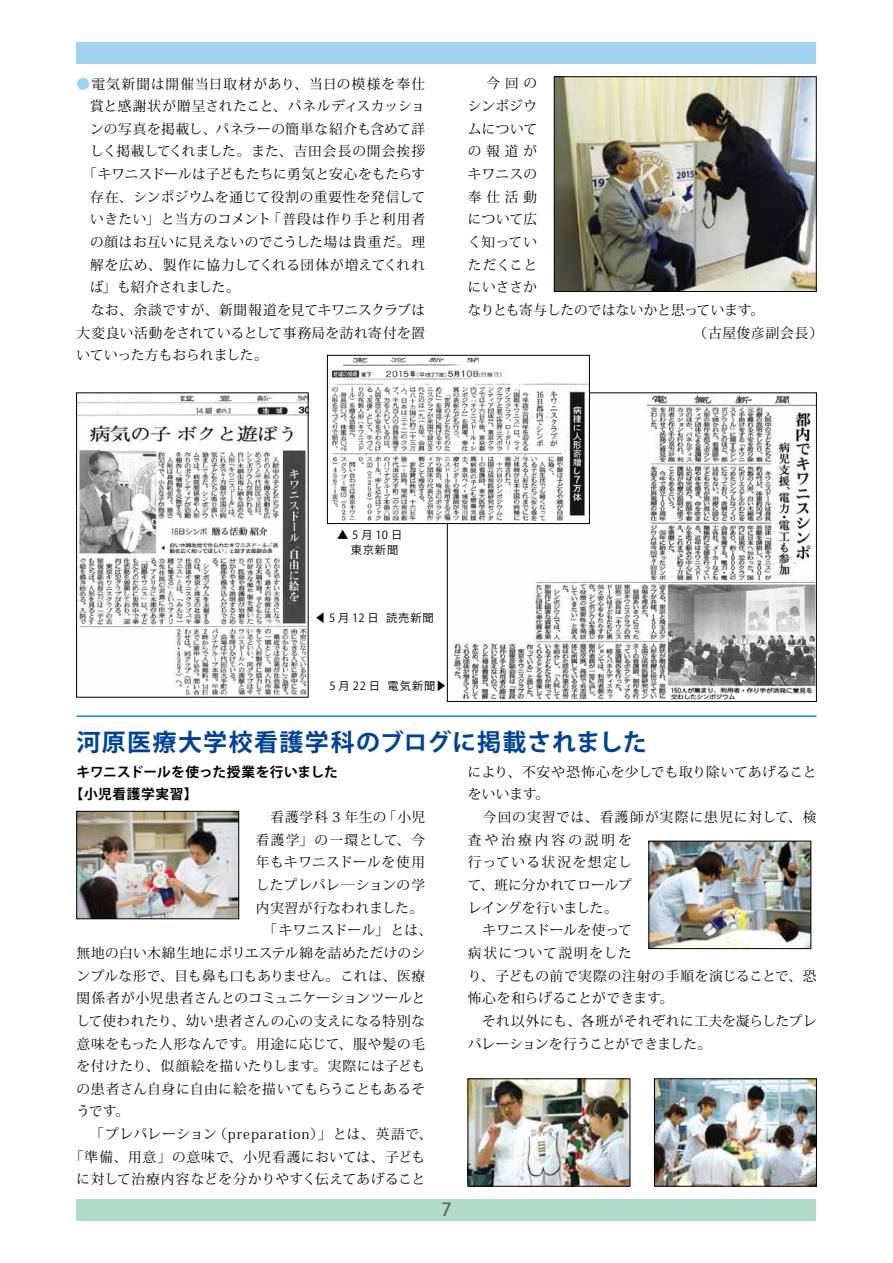
<style>
.page{position:relative;width:893px;height:1263px;background:#fff}
.page>*{position:absolute;margin:0;border:0;box-sizing:border-box;transform-origin:0 0}
.t1{font:700 24px "Koz Go Pro";letter-spacing:.045em;color:#004294}
.t2{font:500 18px "Koz Go Pro";color:#666464}
.t3{font:13.65px/22.6px "Koz Min Pro";letter-spacing:.03em;color:#000}
.t4{font:13.65px "Koz Min Pro";letter-spacing:.065em;color:#000}
.t5{font:13.65px "Koz Min Pro";letter-spacing:.05em;color:#000}
.t6{font:13.65px "Koz Min Pro";color:#000}
.t7{font:700 13.65px/22.6px "Koz Go Pro";letter-spacing:.025em;color:#000}
.t8{font:13.65px "Koz Min Pro";letter-spacing:.005em;color:#000}
.t9{font:13.65px "Koz Min Pro";letter-spacing:.08em;color:#000}
.t10{font:13.65px "Koz Min Pro";letter-spacing:-.005em;color:#000}
.t11{font:13.65px "Koz Min Pro";letter-spacing:.095em;color:#000}
.t12{font:11.25px/15.8px "Koz Go Pro";letter-spacing:.085em;color:#000}
.s1{color:#a0d2f2}
</style>
<div class="page">
<div style="left:77px;top:43px;width:739px;height:21px;background:#a0d2f2"></div>
<div style="left:77px;top:1199px;width:739px;height:21px;background:#b1dbcb"></div>
<img style="left:449px;top:395px;width:366px;height:305px">
<img style="left:78px;top:395px;width:228px;height:300px">
<hr style="left:77px;top:715px;width:739px;height:2px;background:#0093d4">
<img style="left:556px;top:79px;width:258px;height:211px">
<div style="left:554px;top:77px;width:262px;height:215px;border:1px solid #000"></div>
<img style="left:331px;top:357px;width:257px;height:165px">
<div style="left:327px;top:355px;width:263px;height:169px;border:1px solid #000"></div>
<img style="left:79px;top:813px;width:158px;height:104px">
<div style="left:77px;top:811px;width:162px;height:108px;border:1px solid #000"></div>
<img style="left:651px;top:843px;width:158px;height:104px">
<div style="left:649px;top:841px;width:162px;height:108px;border:1px solid #000"></div>
<img style="left:470px;top:1080px;width:158px;height:104px">
<img style="left:656px;top:1080px;width:159px;height:104px">
<div style="left:654px;top:1078px;width:163px;height:108px;border:1px solid #000"></div>
<p class="t9" style="left:77px;top:74px;width:350px"><span class="s1">●</span>電気新聞は開催当日取材があり、当日の模様を奉仕</p>
<p class="t3" style="left:90px;top:94px;width:337px">賞と感謝状が贈呈されたこと、パネルディスカッショ</p>
<p class="t3" style="left:90px;top:117px;width:337px">ンの写真を掲載し、パネラーの簡単な紹介も含めて詳</p>
<p class="t5" style="left:90px;top:142px;width:337px">しく掲載してくれました。また、吉田会長の開会挨拶</p>
<p class="t6" style="left:83px;top:164px;width:343px">「キワニスドールは子どもたちに勇気と安心をもたらす</p>
<p class="t3" style="left:90px;top:185px;width:337px">存在、シンポジウムを通じて役割の重要性を発信して</p>
<p class="t3" style="left:90px;top:208px;width:337px">いきたい」と当方のコメント「普段は作り手と利用者</p>
<p class="t3" style="left:90px;top:230px;width:337px">の顔はお互いに見えないのでこうした場は貴重だ。理</p>
<p class="t3" style="left:90px;top:253px;width:337px">解を広め、製作に協力してくれる団体が増えてくれれ</p>
<p class="t6" style="left:90px;top:278px;width:151px">ば」も紹介されました。</p>
<p class="t8" style="left:77px;top:300px;width:350px">　なお、余談ですが、新聞報道を見てキワニスクラブは</p>
<p class="t3" style="left:77px;top:321px;width:350px">大変良い活動をされているとして事務局を訪れ寄付を置</p>
<p class="t3" style="left:77px;top:343px;width:193px">いていった方もおられました。</p>
<p class="t3" style="left:468px;top:72px;width:71px">　今回の</p>
<p class="t3" style="left:468px;top:94px;width:71px">シンポジウ</p>
<p class="t3" style="left:468px;top:117px;width:71px">ムについて</p>
<p class="t3" style="left:468px;top:140px;width:71px">の報道が</p>
<p class="t3" style="left:468px;top:162px;width:71px">キワニスの</p>
<p class="t3" style="left:468px;top:185px;width:71px">奉仕活動</p>
<p class="t3" style="left:468px;top:208px;width:71px">について広</p>
<p class="t3" style="left:468px;top:230px;width:71px">く知ってい</p>
<p class="t3" style="left:468px;top:253px;width:71px">ただくこと</p>
<p class="t3" style="left:468px;top:275px;width:71px">にいささか</p>
<p class="t10" style="left:468px;top:300px;width:298px">なりとも寄与したのではないかと思っています。</p>
<p class="t4" style="left:694px;top:323px;width:131px">（古屋俊彦副会長）</p>
<p class="t12" style="left:351px;top:527px;width:53px;text-indent:-13px">▲5月10日東京新聞</p>
<p class="t12" style="left:315px;top:611px;width:120px">◀5月12日 読売新聞</p>
<p class="t12" style="left:329px;top:678px;width:119px">5 月 22 日 電気新聞▶</p>
<h1 class="t1" style="left:77px;top:727px;width:572px">河原医療大学校看護学科のブログに掲載されました</h1>
<p class="t3" style="left:468px;top:760px;width:350px">により、不安や恐怖心を少しでも取り除いてあげることをいいます。<br>　今回の実習では、看護師が実際に患児に対して、検査や治療内容の説明を<br>行っている状況を想定し<br>て、班に分かれてロールプ<br>レイングを行いました。<br>　キワニスドールを使って<br>病状について説明をした<br>り、子どもの前で実際の注射の手順を演じることで、恐怖心を和らげることができます。<br>　それ以外にも、各班がそれぞれに工夫を凝らしたプレパレーションを行うことができました。</p>
<p class="t7" style="left:70px;top:761px;width:270px;text-indent:7px">キワニスドールを使った授業を行いました【小児看護学実習】</p>
<p class="t5" style="left:256px;top:807px;width:171px">　看護学科 3 年生の「小児</p>
<p class="t11" style="left:256px;top:830px;width:171px">看護学」の一環として、今</p>
<p class="t3" style="left:256px;top:850px;width:171px">年もキワニスドールを使用</p>
<p class="t3" style="left:256px;top:873px;width:171px">したプレパレ―ションの学</p>
<p class="t3" style="left:256px;top:896px;width:169px">内実習が行なわれました。</p>
<p class="t3" style="left:256px;top:918px;width:178px">　「キワニスドール」とは、</p>
<p class="t3" style="left:77px;top:941px;width:350px">無地の白い木綿生地にポリエステル綿を詰めただけのシ</p>
<p class="t3" style="left:77px;top:964px;width:350px">ンプルな形で、目も鼻も口もありません。これは、医療</p>
<p class="t3" style="left:77px;top:986px;width:350px">関係者が小児患者さんとのコミュニケーションツールと</p>
<p class="t3" style="left:77px;top:1009px;width:350px">して使われたり、幼い患者さんの心の支えになる特別な</p>
<p class="t3" style="left:77px;top:1032px;width:350px">意味をもった人形なんです。用途に応じて、服や髪の毛</p>
<p class="t3" style="left:77px;top:1054px;width:350px">を付けたり、似顔絵を描いたりします。実際には子ども</p>
<p class="t3" style="left:77px;top:1077px;width:350px">の患者さん自身に自由に絵を描いてもらうこともあるそ</p>
<p class="t3" style="left:77px;top:1100px;width:54px">うです。</p>
<p class="t4" style="left:82px;top:1124px;width:351px">　「プレパレーション（preparation）」とは、英語で、</p>
<p class="t3" style="left:70px;top:1145px;width:357px">「準備、用意」の意味で、小児看護においては、子ども</p>
<p class="t3" style="left:77px;top:1167px;width:350px">に対して治療内容などを分かりやすく伝えてあげること</p>
<h2 class="t2" style="left:441px;top:1198px;width:12px">7</h2>
</div>
